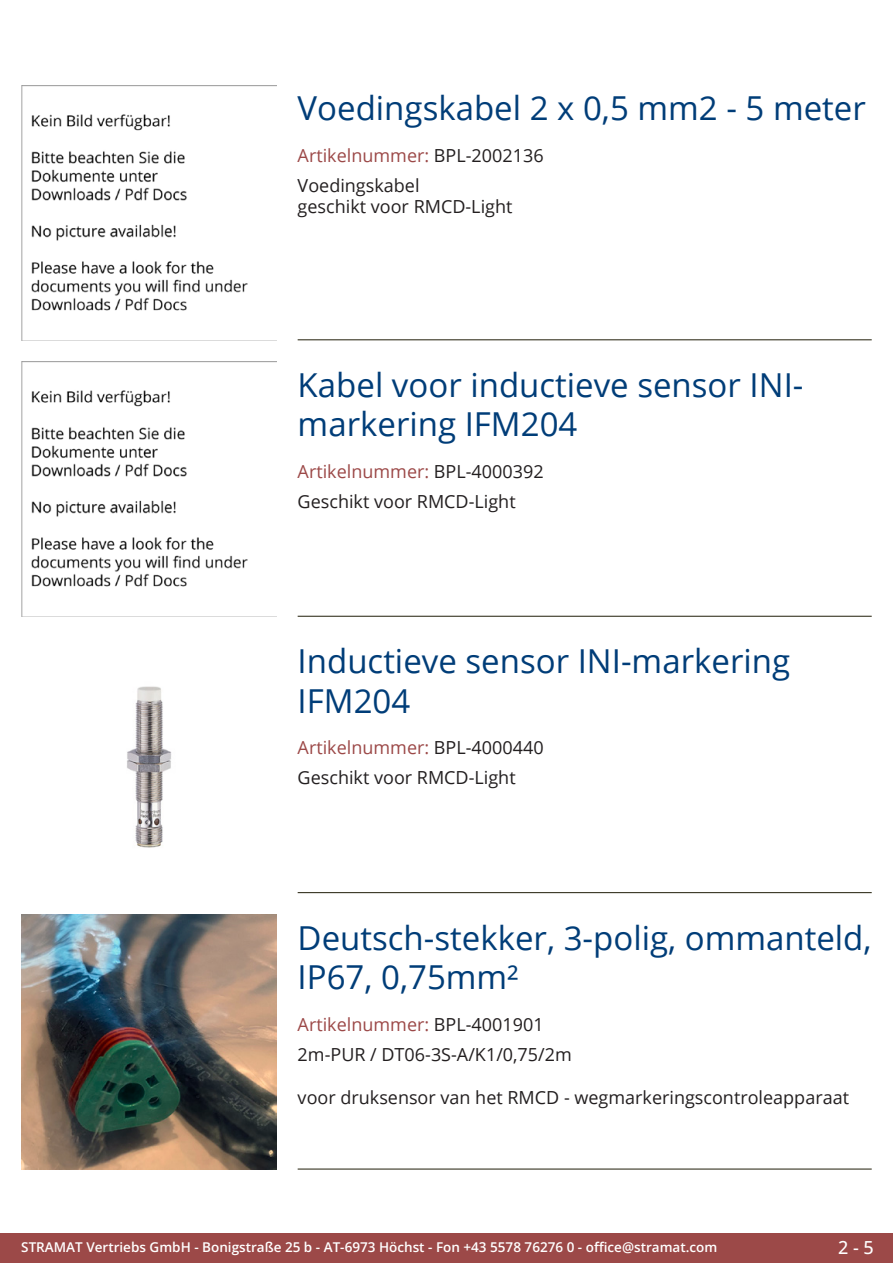
<style>
.page{position:relative;width:893px;height:1263px;background:#fff}
.page>*{position:absolute;margin:0;border:0;box-sizing:border-box;transform-origin:0 0}
.Produkttitel{font:33px/39.6px "Open Sans";color:#003d78}
.Beschreibung_Text{font:18px/21.6px "Open Sans";color:#231f20}
.TechDaten_Überschrif{font:18px "Open Sans";color:#9c4948}
.t1{font:500 18px "Open Sans";color:#fff}
.t2{font:600 13.5px "Open Sans";color:#fff}
.s1{color:#231f20}
</style>
<div class="page">
<div style="left:0;top:1233px;width:893px;height:30px;background:#9c4948"></div>
<hr style="left:298px;top:340px;width:574px;height:1px;background:#201d08">
<hr style="left:298px;top:616px;width:574px;height:1px;background:#201d08">
<hr style="left:298px;top:892px;width:574px;height:1px;background:#201d08">
<hr style="left:298px;top:1169px;width:574px;height:1px;background:#201d08">
<img style="left:21px;top:85px;width:255px;height:255px">
<img style="left:21px;top:361px;width:255px;height:256px">
<img style="left:127px;top:686px;width:45px;height:162px">
<img style="left:21px;top:914px;width:255px;height:255px">
<p class="Produkttitel" style="left:298px;top:88px;width:570px">Voedingskabel 2 x 0,5 mm2 - 5 meter</p>
<p class="TechDaten_Überschrif" style="left:298px;top:143px;width:247px">Artikelnummer: <span class="s1">BPL-2002136</span></p>
<p class="Beschreibung_Text" style="left:298px;top:174px;width:216px">Voedingskabel<br>geschikt voor RMCD-Light</p>
<p class="Produkttitel" style="left:298px;top:364px;width:507px">Kabel voor inductieve sensor INI&shy;markering IFM204</p>
<p class="TechDaten_Überschrif" style="left:298px;top:459px;width:247px">Artikelnummer: <span class="s1">BPL-4000392</span></p>
<p class="Beschreibung_Text" style="left:298px;top:490px;width:220px">Geschikt voor RMCD-Light</p>
<p class="Produkttitel" style="left:298px;top:640px;width:494px">Inductieve sensor INI-markering<br>IFM204</p>
<p class="TechDaten_Überschrif" style="left:298px;top:735px;width:247px">Artikelnummer: <span class="s1">BPL-4000440</span></p>
<p class="Beschreibung_Text" style="left:298px;top:766px;width:220px">Geschikt voor RMCD-Light</p>
<p class="Produkttitel" style="left:298px;top:917px;width:575px">Deutsch-stekker, 3-polig, ommanteld,<br>IP67, 0,75mm²</p>
<p class="TechDaten_Überschrif" style="left:298px;top:1012px;width:247px">Artikelnummer: <span class="s1">BPL-4001901</span></p>
<p class="Beschreibung_Text" style="left:298px;top:1043px;width:276px">2m-PUR / DT06-3S-A/K1/0,75/2m</p>
<p class="Beschreibung_Text" style="left:298px;top:1086px;width:553px">voor druksensor van het RMCD - wegmarkeringscontroleapparaat</p>
<p class="t2" style="left:21px;top:1238px;width:698px">STRAMAT Vertriebs GmbH - Bonigstraße 25 b - AT-6973 Höchst - Fon +43 5578 76276 0 - office@stramat.com</p>
<p class="t1" style="left:838px;top:1234px;width:37px">2 - 5</p>
</div>
